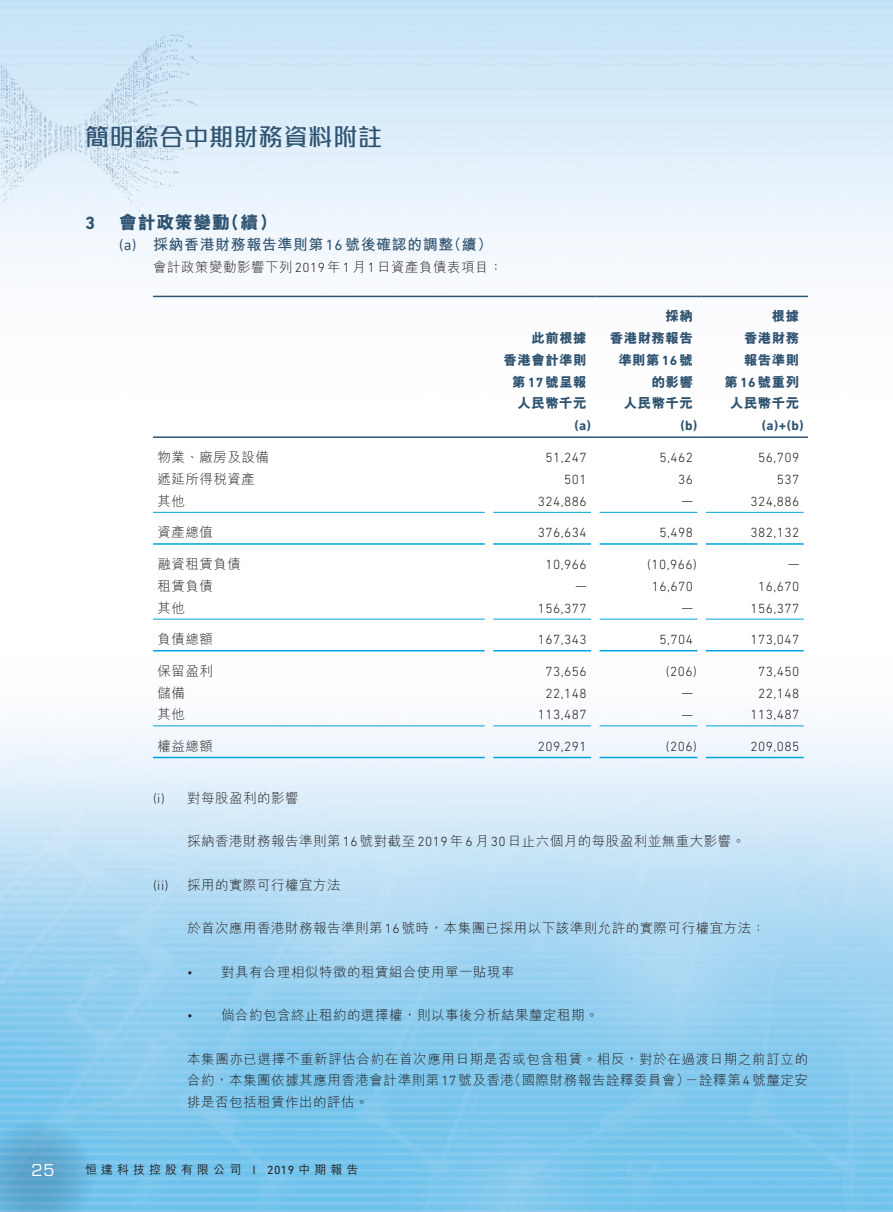
<style>
.page{position:relative;width:893px;height:1212px;background:#fff}
.page>*{position:absolute;margin:0;border:0;box-sizing:border-box;transform-origin:0 0}
.t1{font:500 24px "M Stiff Hei HK";letter-spacing:.035em;color:#2e5370}
._3__標題{font:800 18px "M Hei HK";letter-spacing:.035em;color:#2e5370}
._3__標題-2{font:700 18px "DIN Next LT Pro";color:#2e5370}
.t2{font:16.5px "Eurostile LT Pro";color:#fff}
._4__副標題{font:700 15px "M Hei HK";letter-spacing:.035em;color:#2e5370}
._4__副標題-2{font:15px "DIN Next LT Pro";color:#2e5370}
._1__內文{font:300 13.5px/21.8px "M Hei HK";letter-spacing:.035em;color:#231f20;text-align:right}
._1__內文-2{font:300 13.5px "DIN Next LT Pro";letter-spacing:.035em;color:#231f20}
._1__內文-3{font:800 13.5px "M Hei HK";letter-spacing:.035em;color:#2e5370}
._1__內文-4{font:700 13.5px "DIN Next LT Pro";color:#2e5370}
.t3{font:500 12px "M Hei HK";letter-spacing:.335em;color:#231f20}
.t4{font:12px "DIN Next LT Pro";color:#231f20}
.t5{font:500 8.4px "M Hei HK";color:#231f20;scale:1.43 1}
.s1{font-family:"DIN Next LT Pro";font-weight:400}
.s2{font-family:"DIN Next LT Pro"}
.s3{font-family:"DIN Next LT Pro";font-weight:700}
.s4{font-family:"M Hei HK";font-weight:500}
</style>
<div class="page">
<img style="left:0;top:0;width:892px;height:1212px">
<svg style="left:0;top:1119px;width:94px;height:93px;background:#68b2da"></svg>
<img style="left:0;top:0;width:204px;height:308px">
<hr style="left:153px;top:296px;width:336px;height:1px;background:#2e5370">
<hr style="left:489px;top:296px;width:106px;height:1px;background:#2e5370">
<hr style="left:595px;top:296px;width:107px;height:1px;background:#2e5370">
<hr style="left:702px;top:296px;width:106px;height:1px;background:#2e5370">
<hr style="left:153px;top:436px;width:336px;height:2px;background:#2e5370">
<hr style="left:489px;top:436px;width:106px;height:2px;background:#2e5370">
<hr style="left:595px;top:436px;width:107px;height:2px;background:#2e5370">
<hr style="left:702px;top:436px;width:106px;height:2px;background:#2e5370">
<hr style="left:153px;top:512px;width:332px;height:1px;background:#00a2df">
<hr style="left:493px;top:512px;width:98px;height:1px;background:#00a2df">
<hr style="left:600px;top:512px;width:97px;height:1px;background:#00a2df">
<hr style="left:706px;top:512px;width:98px;height:1px;background:#00a2df">
<hr style="left:153px;top:543px;width:332px;height:2px;background:#00a2df">
<hr style="left:493px;top:543px;width:98px;height:2px;background:#00a2df">
<hr style="left:600px;top:543px;width:97px;height:2px;background:#00a2df">
<hr style="left:706px;top:543px;width:98px;height:2px;background:#00a2df">
<hr style="left:153px;top:619px;width:332px;height:1px;background:#00a2df">
<hr style="left:493px;top:619px;width:98px;height:1px;background:#00a2df">
<hr style="left:600px;top:619px;width:97px;height:1px;background:#00a2df">
<hr style="left:706px;top:619px;width:98px;height:1px;background:#00a2df">
<hr style="left:153px;top:650px;width:332px;height:1px;background:#00a2df">
<hr style="left:493px;top:650px;width:98px;height:1px;background:#00a2df">
<hr style="left:600px;top:650px;width:97px;height:1px;background:#00a2df">
<hr style="left:706px;top:650px;width:98px;height:1px;background:#00a2df">
<hr style="left:153px;top:725px;width:332px;height:1px;background:#00a2df">
<hr style="left:493px;top:725px;width:98px;height:1px;background:#00a2df">
<hr style="left:600px;top:725px;width:97px;height:1px;background:#00a2df">
<hr style="left:706px;top:725px;width:98px;height:1px;background:#00a2df">
<hr style="left:153px;top:757px;width:332px;height:1px;background:#00a2df">
<hr style="left:493px;top:757px;width:98px;height:1px;background:#00a2df">
<hr style="left:600px;top:757px;width:97px;height:1px;background:#00a2df">
<hr style="left:706px;top:757px;width:98px;height:1px;background:#00a2df">
<p class="t2" style="left:32px;top:1160px;width:24px">25</p>
<h1 class="t1" style="left:85px;top:125px;width:299px">簡明綜合中期財務資料附註</h1>
<p class="_3__標題-2" style="left:85px;top:212px;width:12px">3</p>
<p class="_3__標題" style="left:119px;top:213px;width:113px">會計政策變動</p>
<p class="_3__標題" style="left:222px;top:213px;width:57px">（續(</p>
<p class="_4__副標題-2" style="left:119px;top:237px;width:19px">a( )</p>
<p class="_4__副標題" style="left:153px;top:234px;width:302px">採納香港財務報告準則第<span class="s1">16</span>號後確認的調整</p>
<p class="_4__副標題" style="left:446px;top:234px;width:48px">（續(</p>
<p class="_1__內文" style="left:153px;top:256px;width:351px">會計政策變動影響下列<span class="s2">2019</span>年<span class="s2">1</span>月<span class="s2">1</span>日資產負債表項目：</p>
<p class="_1__內文-3" style="left:531px;top:331px;width:57px">此前根據</p>
<p class="_1__內文-3" style="left:503px;top:353px;width:85px">香港會計準則</p>
<p class="_1__內文-3" style="left:512px;top:375px;width:76px">第<span class="s3">17</span>號呈報</p>
<p class="_1__內文-3" style="left:517px;top:397px;width:71px">人民幣千元</p>
<p class="_1__內文-3" style="left:666px;top:310px;width:29px">採納</p>
<p class="_1__內文-3" style="left:610px;top:331px;width:85px">香港財務報告</p>
<p class="_1__內文-3" style="left:618px;top:353px;width:76px">準則第<span class="s3">16</span>號</p>
<p class="_1__內文-3" style="left:652px;top:375px;width:43px">的影響</p>
<p class="_1__內文-3" style="left:624px;top:397px;width:71px">人民幣千元</p>
<p class="_1__內文-3" style="left:772px;top:310px;width:29px">根據</p>
<p class="_1__內文-3" style="left:744px;top:331px;width:57px">香港財務</p>
<p class="_1__內文-3" style="left:744px;top:353px;width:57px">報告準則</p>
<p class="_1__內文-3" style="left:725px;top:375px;width:76px">第<span class="s3">16</span>號重列</p>
<p class="_1__內文-3" style="left:730px;top:397px;width:71px">人民幣千元</p>
<p class="_1__內文-4" style="left:574px;top:418px;width:18px">a( )</p>
<p class="_1__內文-4" style="left:680px;top:418px;width:18px">(b)</p>
<p class="_1__內文-4" style="left:762px;top:418px;width:43px">( (b(+)a</p>
<p class="_1__內文" style="left:157px;top:446px;width:113px">物業、廠房及設備</p>
<p class="_1__內文-2" style="left:545px;top:450px;width:43px">51,247</p>
<p class="_1__內文-2" style="left:659px;top:450px;width:35px">5,462</p>
<p class="_1__內文-2" style="left:758px;top:450px;width:43px">56,709</p>
<p class="_1__內文" style="left:157px;top:468px;width:99px">遞延所得稅資產</p>
<p class="_1__內文-2" style="left:564px;top:472px;width:24px">501</p>
<p class="_1__內文-2" style="left:678px;top:472px;width:16px">36</p>
<p class="_1__內文-2" style="left:777px;top:472px;width:24px">537</p>
<p class="_1__內文" style="left:157px;top:490px;width:29px">其他</p>
<p class="_1__內文-2" style="left:538px;top:493px;width:50px">324,886</p>
<p class="_1__內文-2" style="left:682px;top:493px;width:13px">—</p>
<p class="_1__內文-2" style="left:750px;top:493px;width:50px">324,886</p>
<p class="_1__內文" style="left:157px;top:521px;width:57px">資產總值</p>
<p class="_1__內文-2" style="left:538px;top:525px;width:50px">376,634</p>
<p class="_1__內文-2" style="left:659px;top:525px;width:35px">5,498</p>
<p class="_1__內文-2" style="left:750px;top:525px;width:50px">382,132</p>
<p class="_1__內文" style="left:157px;top:553px;width:85px">融資租賃負債</p>
<p class="_1__內文-2" style="left:545px;top:557px;width:43px">10,966</p>
<p class="_1__內文-2" style="left:647px;top:557px;width:51px">)10,966(</p>
<p class="_1__內文-2" style="left:788px;top:556px;width:13px">—</p>
<p class="_1__內文" style="left:157px;top:575px;width:57px">租賃負債</p>
<p class="_1__內文-2" style="left:576px;top:578px;width:13px">—</p>
<p class="_1__內文-2" style="left:652px;top:578px;width:43px">16,670</p>
<p class="_1__內文-2" style="left:758px;top:578px;width:43px">16,670</p>
<p class="_1__內文" style="left:157px;top:596px;width:29px">其他</p>
<p class="_1__內文-2" style="left:538px;top:600px;width:50px">156,377</p>
<p class="_1__內文-2" style="left:682px;top:600px;width:13px">—</p>
<p class="_1__內文-2" style="left:750px;top:600px;width:50px">156,377</p>
<p class="_1__內文" style="left:157px;top:628px;width:57px">負債總額</p>
<p class="_1__內文-2" style="left:538px;top:631px;width:50px">167,343</p>
<p class="_1__內文-2" style="left:659px;top:631px;width:35px">5,704</p>
<p class="_1__內文-2" style="left:750px;top:631px;width:50px">173,047</p>
<p class="_1__內文" style="left:157px;top:660px;width:57px">保留盈利</p>
<p class="_1__內文-2" style="left:545px;top:663px;width:43px">73,656</p>
<p class="_1__內文-2" style="left:666px;top:663px;width:32px">)206(</p>
<p class="_1__內文-2" style="left:758px;top:663px;width:43px">73,450</p>
<p class="_1__內文" style="left:157px;top:681px;width:29px">儲備</p>
<p class="_1__內文-2" style="left:545px;top:685px;width:43px">22,148</p>
<p class="_1__內文-2" style="left:682px;top:685px;width:13px">—</p>
<p class="_1__內文-2" style="left:758px;top:685px;width:43px">22,148</p>
<p class="_1__內文" style="left:157px;top:703px;width:29px">其他</p>
<p class="_1__內文-2" style="left:538px;top:707px;width:50px">113,487</p>
<p class="_1__內文-2" style="left:682px;top:706px;width:13px">—</p>
<p class="_1__內文-2" style="left:750px;top:707px;width:50px">113,487</p>
<p class="_1__內文" style="left:157px;top:734px;width:57px">權益總額</p>
<p class="_1__內文" style="left:187px;top:786px;width:113px">對每股盈利的影響</p>
<p class="_1__內文-2" style="left:153px;top:790px;width:13px">) i(</p>
<p class="_1__內文-2" style="left:538px;top:738px;width:50px">209,291</p>
<p class="_1__內文-2" style="left:666px;top:738px;width:32px">)206(</p>
<p class="_1__內文-2" style="left:750px;top:738px;width:50px">209,085</p>
<p class="_1__內文-2" style="left:153px;top:877px;width:17px">i i( )</p>
<p class="_1__內文" style="left:187px;top:830px;width:560px">採納香港財務報告準則第<span class="s2">16</span>號對截至<span class="s2">2019</span>年<span class="s2">6</span>月<span class="s2">30</span>日止六個月的每股盈利並無重大影響。</p>
<p class="_1__內文" style="left:187px;top:873px;width:155px">採用的實際可行權宜方法</p>
<p class="_1__內文" style="left:187px;top:917px;width:580px">於首次應用香港財務報告準則第<span class="s2">16</span>號時，本集團已採用以下該準則允許的實際可行權宜方法：</p>
<p class="_1__內文" style="left:221px;top:960px;width:295px">對具有合理相似特徵的租賃組合使用單一貼現率</p>
<p class="_1__內文-2" style="left:187px;top:964px;width:7px">•</p>
<p class="_1__內文" style="left:221px;top:1004px;width:379px">倘合約包含終止租約的選擇權，則以事後分析結果釐定租期。</p>
<p class="_1__內文-2" style="left:187px;top:1008px;width:7px">•</p>
<p class="_1__內文" style="left:187px;top:1047px;width:623px">本集團亦已選擇不重新評估合約在首次應用日期是否或包含租賃。相反，對於在過渡日期之前訂立的－詮釋第<span class="s2">4</span>號釐定安</p>
<p class="_1__內文" style="left:508px;top:1069px;width:183px">（國際財務報告詮釋委員會）</p>
<p class="_1__內文" style="left:187px;top:1069px;width:328px;text-align:left">合約，本集團依據其應用香港會計準則第<span class="s2">17</span>號及香港排是否包括租賃作出的評估。</p>
<p class="t3" style="left:85px;top:1161px;width:158px">恒達科技控股有限公司</p>
<p class="t5" style="left:248px;top:1164px;width:10px">｜</p>
<p class="t4" style="left:267px;top:1163px;width:93px">2019<span class="s4">中期報告</span></p>
</div>
